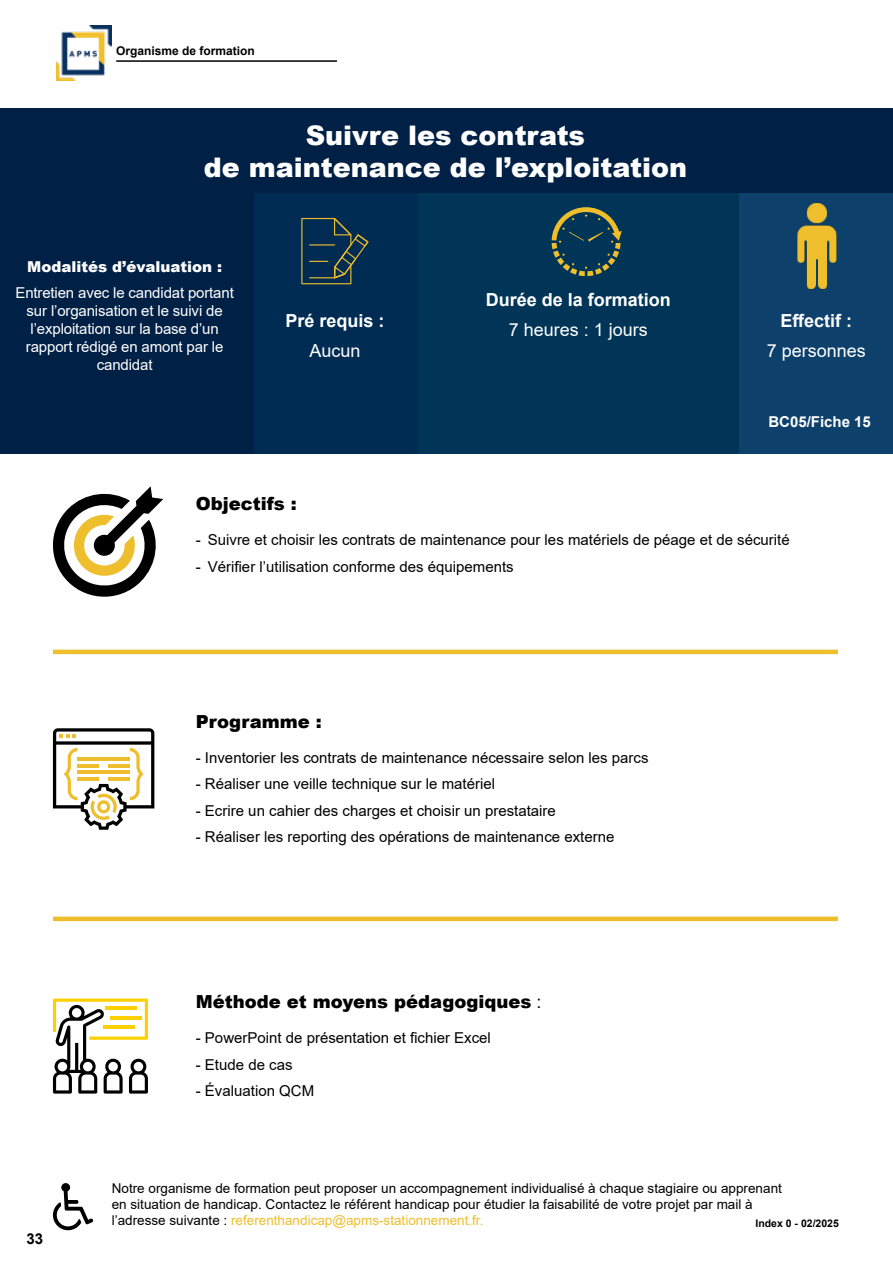
<style>
.page{position:relative;width:893px;height:1263px;background:#fff}
.page>*{position:absolute;margin:0;border:0;box-sizing:border-box;transform-origin:0 0}
.t1{font:900 27px/32.4px "Arial";color:#fff;text-align:center}
.t2{font:900 18px "Arial";color:#000}
.t3{font:700 18px "Arial";color:#fff}
.t4{font:18px "Arial";color:#fff}
.t5{font:15px "Arial";color:#000}
.t6{font:15px/18px "Arial";letter-spacing:-.01em;color:#fff;text-align:center}
.t7{font:900 15px "Arial";color:#fff}
.t8{font:700 15px "Arial";color:#fff}
.t9{font:700 15px "Arial";color:#000}
.t10{font:13.5px/16.2px "Arial";color:#000}
.t11{font:700 12px "Arial";color:#000}
.t12{font:700 10.5px "Arial";color:#000}
.s1{font-weight:400}
.s2{color:#eebe2c}
</style>
<div class="page">
<div style="left:0;top:109px;width:893px;height:85px;background:#002046"></div>
<svg style="left:53px;top:728px;width:101px;height:102px"></svg>
<svg style="left:53px;top:998px;width:95px;height:95px"></svg>
<hr style="left:53px;top:650px;width:785px;height:4px;background:#eebe2c">
<hr style="left:53px;top:917px;width:785px;height:4px;background:#eebe2c">
<svg style="left:53px;top:486px;width:110px;height:111px"></svg>
<svg style="left:53px;top:1183px;width:40px;height:47px"></svg>
<div style="left:416px;top:194px;width:324px;height:260px;background:#003558"></div>
<div style="left:253px;top:194px;width:165px;height:260px;background:#002c54"></div>
<div style="left:0;top:194px;width:253px;height:260px;background:#002046"></div>
<svg style="left:301px;top:218px;width:67px;height:66px"></svg>
<svg style="left:552px;top:207px;width:70px;height:69px"></svg>
<div style="left:740px;top:194px;width:153px;height:260px;background:#0d416c"></div>
<img style="left:797px;top:202px;width:40px;height:88px">
<img style="left:57px;top:25px;width:54px;height:56px">
<hr style="left:116px;top:60px;width:221px;height:2px;background:#000">
<p class="t11" style="left:116px;top:42px;width:140px">Organisme de formation</p>
<h1 class="t1" style="left:204px;top:118px;width:485px">Suivre les contrats<br>de maintenance de l’exploitation</h1>
<p class="t7" style="left:27px;top:255px;width:196px">Modalités d’évaluation :</p>
<p class="t6" style="left:15px;top:284px;width:220px">Entretien avec le candidat portant sur l’organisation et le suivi de l’exploitation sur la base d’un rapport rédigé en amont par le candidat</p>
<p class="t3" style="left:486px;top:287px;width:187px">Durée de la formation</p>
<p class="t3" style="left:285px;top:308px;width:101px">Pré requis :</p>
<p class="t4" style="left:309px;top:338px;width:53px">Aucun</p>
<p class="t4" style="left:509px;top:317px;width:141px">7 heures : 1 jours</p>
<p class="t3" style="left:781px;top:308px;width:73px">Effectif :</p>
<p class="t4" style="left:767px;top:338px;width:101px">7 personnes</p>
<p class="t8" style="left:768px;top:411px;width:104px">BC05/Fiche 15</p>
<p class="t2" style="left:196px;top:490px;width:102px">Objectifs :</p>
<p class="t5" style="left:196px;top:529px;width:595px">- Suivre et choisir les contrats de maintenance pour les matériels de péage et de sécurité</p>
<p class="t5" style="left:196px;top:556px;width:319px">- Vérifier l’utilisation conforme des équipements</p>
<p class="t2" style="left:196px;top:708px;width:127px">Programme :</p>
<p class="t5" style="left:196px;top:747px;width:454px">- Inventorier les contrats de maintenance nécessaire selon les parcs</p>
<p class="t5" style="left:196px;top:773px;width:301px">- Réaliser une veille technique sur le matériel</p>
<p class="t5" style="left:196px;top:800px;width:362px">- Ecrire un cahier des charges et choisir un prestataire</p>
<p class="t5" style="left:196px;top:826px;width:420px">- Réaliser les reporting des opérations de maintenance externe</p>
<p class="t2" style="left:196px;top:989px;width:347px">Méthode et moyens pédagogiques <span class="s1">:</span></p>
<p class="t5" style="left:196px;top:1028px;width:297px">- PowerPoint de présentation et fichier Excel</p>
<p class="t5" style="left:196px;top:1054px;width:98px">- Etude de cas</p>
<p class="t5" style="left:196px;top:1081px;width:120px">- Évaluation QCM</p>
<p class="t9" style="left:26px;top:1228px;width:18px">33</p>
<p class="t10" style="left:112px;top:1180px;width:672px">Notre organisme de formation peut proposer un accompagnement individualisé à chaque stagiaire ou apprenant en situation de handicap. Contactez le référent handicap pour étudier la faisabilité de votre projet par mail à l’adresse suivante : <span class="s2">referenthandicap@apms-stationnement.fr.</span></p>
<p class="t12" style="left:755px;top:1216px;width:85px">Index 0 - 02/2025</p>
</div>
